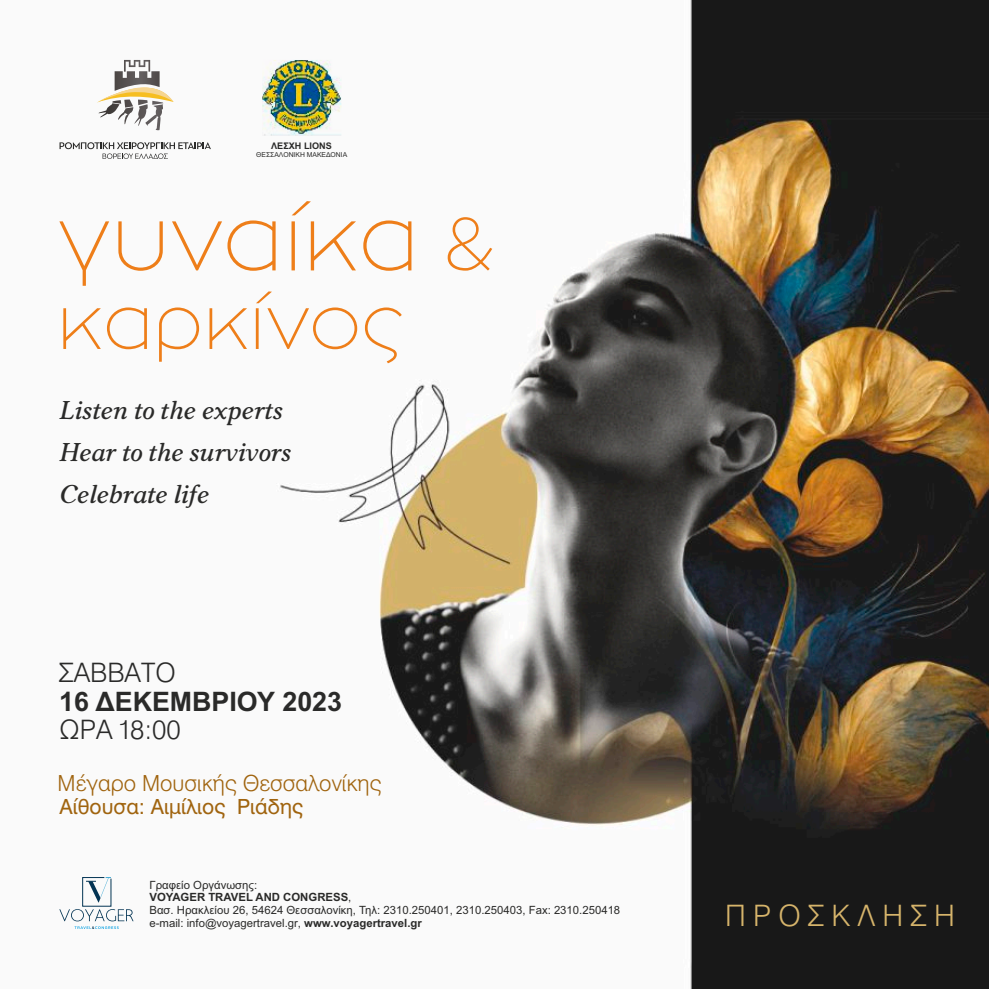
<style>
.page{position:relative;width:989px;height:989px;background:#fff}
.page>*{position:absolute;margin:0;border:0;box-sizing:border-box;transform-origin:0 0}
.t1{font:100 90.9px "Zona Pro";color:#ee7e19}
.t2{font:100 75.6px "Zona Pro";color:#ee7e19}
.t3{font:300 29.47px "Swiss 721 Greek BT";letter-spacing:.25em;color:#d6b46b}
.t4{font:700 26.78px "Swiss 721 Greek BT";color:#2a2a29}
.t5{font:300 26.78px "Swiss 721 Greek BT";color:#2a2a29}
.t6{font:italic 600 25.65px/41.9px "Carniola";color:#2a2a29}
.t7{font:300 21.82px "UB Helvetica";color:#a0640f}
.t8{font:20.47px "UB Helvetica";color:#a0640f}
.t9{font:11.25px/12.6px "Swiss 721 Greek BT";color:#2a2a29}
.t10{font:700 9px "Swiss 721 Greek BT";color:#2a2a29}
.t11{font:6.75px "Swiss 721 Greek BT";color:#2a2a29}
.s1{font-size:75.6px}
.s2{font-weight:700}
</style>
<div class="page">
<img style="left:59px;top:0;width:930px;height:989px">
<svg style="left:97px;top:60px;width:77px;height:68px"></svg>
<svg style="left:60px;top:142px;width:151px;height:17px"></svg>
<img style="left:262px;top:60px;width:79px;height:75px">
<svg style="left:59px;top:877px;width:75px;height:52px"></svg>
<p class="t10" style="left:271px;top:142px;width:62px">ΛΕΣΧΗ LIONS</p>
<p class="t11" style="left:256px;top:152px;width:93px">ΘΕΣΣΑΛΟΝΙΚΗ ΜΑΚΕΔΟΝΙΑ</p>
<h1 class="t1" style="left:57px;top:195px;width:439px">γυναίκα <span class="s1">&amp;</span></h1>
<h2 class="t2" style="left:57px;top:286px;width:348px">καρκίνος</h2>
<h3 class="t6" style="left:59px;top:389px;width:233px">Listen to the experts<br>Hear to the survivors<br>Celebrate life</h3>
<h3 class="t5" style="left:59px;top:662px;width:118px">ΣΑΒΒΑΤΟ</h3>
<h3 class="t4" style="left:59px;top:691px;width:284px">16 ΔΕΚΕΜΒΡΙΟΥ 2023</h3>
<h3 class="t5" style="left:59px;top:718px;width:123px">ΩΡΑ 18:00</h3>
<h3 class="t7" style="left:58px;top:774px;width:325px">Μέγαρο Μουσικής Θεσσαλονίκης</h3>
<h3 class="t8" style="left:59px;top:799px;width:245px">Αίθουσα: Αιµίλιος Ριάδης</h3>
<p class="t9" style="left:149px;top:879px;width:472px">Γραφείο Οργάνωσης:<br><span class="s2">VOYAGER TRAVEL AND CONGRESS</span>,<br>Βασ. Ηρακλείου 26, 54624 Θεσσαλονίκη, Τηλ: 2310.250401, 2310.250403, Fax: 2310.250418 e-mail: info@voyagertravel.gr, <span class="s2">www.voyagertravel.gr</span></p>
<h3 class="t3" style="left:725px;top:903px;width:231px">ΠΡΟΣΚΛΗΣΗ</h3>
</div>
